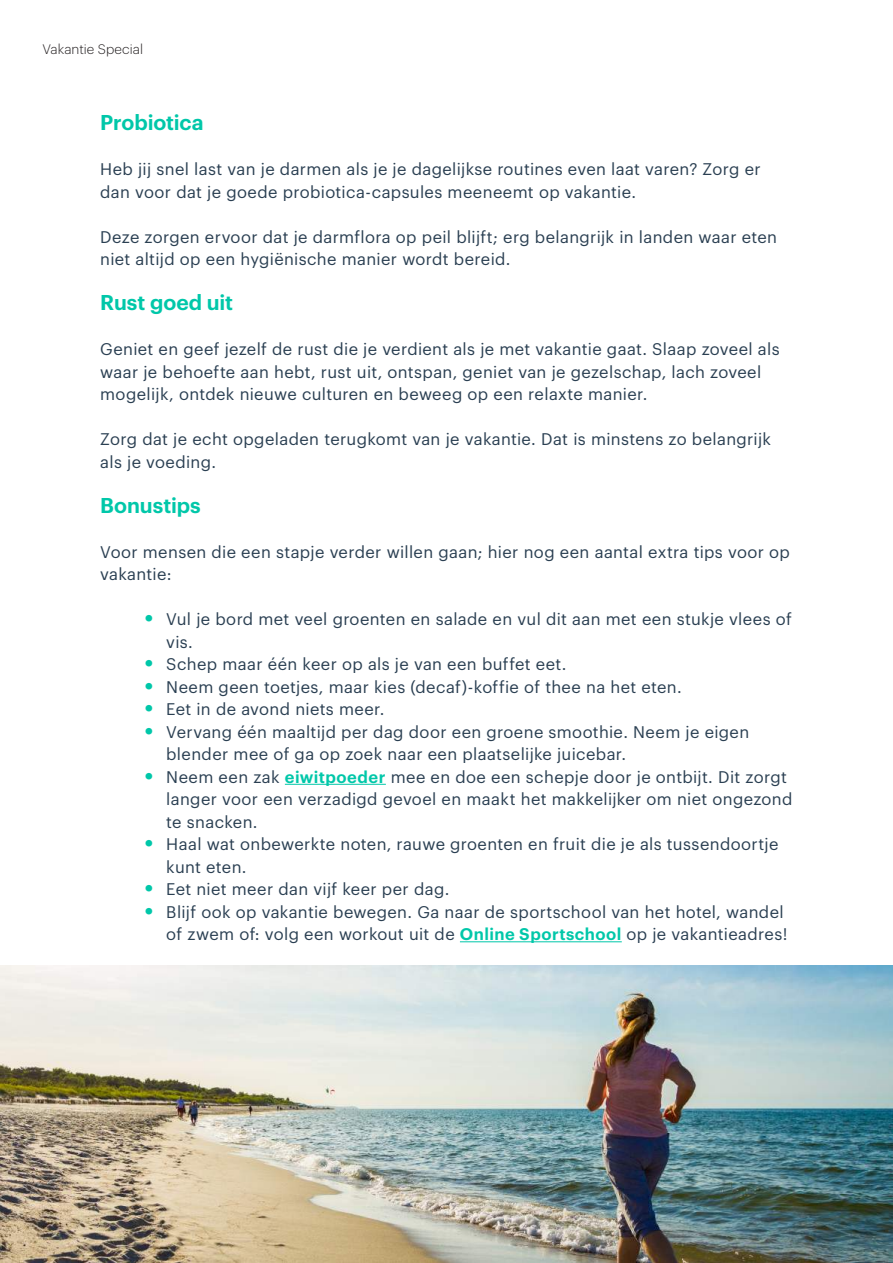
<style>
.page{position:relative;width:893px;height:1263px;background:#fff}
.page>*{position:absolute;margin:0;border:0;box-sizing:border-box;transform-origin:0 0}
.t1{font:600 21px "Graphik";color:#00c7a9}
.t2{font:16.5px/22.5px "Graphik";letter-spacing:.02em;color:#2a3f52}
.t3{font:300 13.5px "Graphik";letter-spacing:.005em;color:#231f20}
.s1{font-weight:700;font-size:22.5px;color:#00c7a9}
.s2{font-weight:600;color:#00c7a9}
</style>
<div class="page">
<hr style="left:285px;top:784px;width:101px;height:1px;background:#00c7a9">
<hr style="left:460px;top:941px;width:162px;height:1px;background:#00c7a9">
<img style="left:0;top:965px;width:893px;height:298px">
<p class="t3" style="left:43px;top:39px;width:102px">Vakantie Special</p>
<p class="t1" style="left:100px;top:106px;width:105px">Probiotica</p>
<p class="t2" style="left:100px;top:156px;width:662px">Heb jij snel last van je darmen als je je dagelijkse routines even laat varen? Zorg er dan voor dat je goede probiotica-capsules meeneemt op vakantie.</p>
<p class="t2" style="left:100px;top:224px;width:678px">Deze zorgen ervoor dat je darmflora op peil blijft; erg belangrijk in landen waar eten niet altijd op een hygiënische manier wordt bereid.</p>
<p class="t1" style="left:100px;top:286px;width:134px">Rust goed uit</p>
<p class="t2" style="left:100px;top:336px;width:681px">Geniet en geef jezelf de rust die je verdient als je met vakantie gaat. Slaap zoveel als waar je behoefte aan hebt, rust uit, ontspan, geniet van je gezelschap, lach zoveel mogelijk, ontdek nieuwe culturen en beweeg op een relaxte manier.</p>
<p class="t2" style="left:100px;top:426px;width:672px">Zorg dat je echt opgeladen terugkomt van je vakantie. Dat is minstens zo belangrijk als je voeding.</p>
<p class="t1" style="left:100px;top:489px;width:102px">Bonustips</p>
<p class="t2" style="left:100px;top:539px;width:691px">Voor mensen die een stapje verder willen gaan; hier nog een aantal extra tips voor op vakantie:</p>
<p class="t2" style="left:166px;top:606px;width:627px;text-indent:-21px"><span class="s1">•</span> Vul je bord met veel groenten en salade en vul dit aan met een stukje vlees of vis.</p>
<p class="t2" style="left:145px;top:651px;width:423px"><span class="s1">•</span> Schep maar één keer op als je van een buffet eet.</p>
<p class="t2" style="left:145px;top:674px;width:538px"><span class="s1">•</span> Neem geen toetjes, maar kies (decaf)-koffie of thee na het eten.</p>
<p class="t2" style="left:145px;top:696px;width:241px"><span class="s1">•</span> Eet in de avond niets meer.</p>
<p class="t2" style="left:166px;top:719px;width:585px;text-indent:-21px"><span class="s1">•</span> Vervang één maaltijd per dag door een groene smoothie. Neem je eigen blender mee of ga op zoek naar een plaatselijke juicebar.</p>
<p class="t2" style="left:166px;top:764px;width:628px;text-indent:-21px"><span class="s1">•</span> Neem een zak <span class="s2">eiwitpoeder</span> mee en doe een schepje door je ontbijt. Dit zorgt langer voor een verzadigd gevoel en maakt het makkelijker om niet ongezond te snacken.</p>
<p class="t2" style="left:166px;top:831px;width:614px;text-indent:-21px"><span class="s1">•</span> Haal wat onbewerkte noten, rauwe groenten en fruit die je als tussendoortje kunt eten.</p>
<p class="t2" style="left:145px;top:876px;width:306px"><span class="s1">•</span> Eet niet meer dan vijf keer per dag.</p>
<p class="t2" style="left:145px;top:899px;width:644px;text-align:right"><span class="s1">•</span> Blijf ook op vakantie bewegen. Ga naar de sportschool van het hotel, wandel of zwem of: volg een workout uit de <span class="s2">Online Sportschool</span> op je vakantieadres!</p>
</div>
